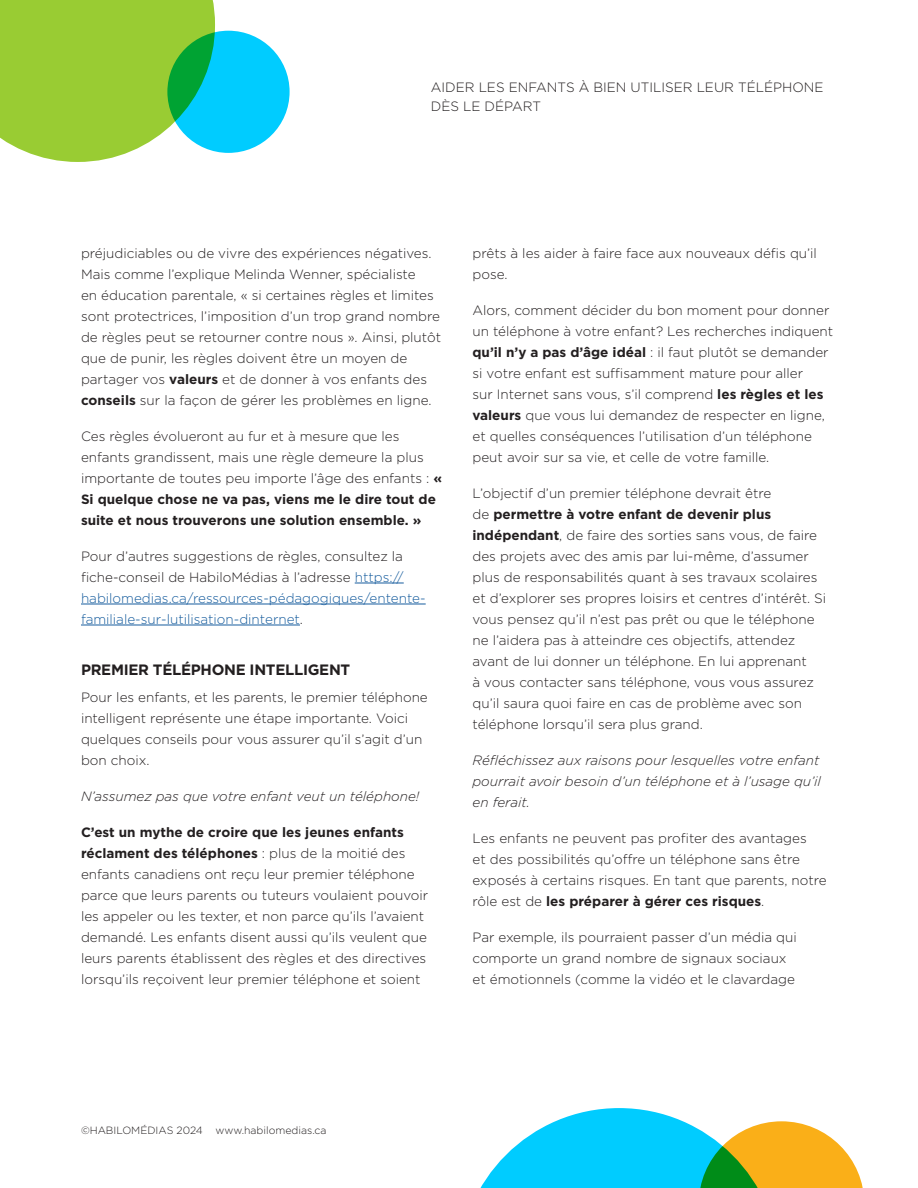
<style>
.page{position:relative;width:918px;height:1188px;background:#fff}
.page>*{position:absolute;margin:0;border:0;box-sizing:border-box;transform-origin:0 0}
.t1{font:700 15px "Gotham";letter-spacing:-.02em;color:#231f20}
.t2{font:300 13.5px/21px "Gotham";color:#231f20}
.t3{font:300 13.5px/21px "Gotham";color:#175d9e}
.t4{font:italic 300 13.5px/21px "Gotham";color:#231f20;text-align:justify}
.t5{font:300 10.5px "Gotham";color:#231f20}
.s1{font-weight:700}
.s2{color:#231f20}
</style>
<div class="page">
<hr style="left:355px;top:583px;width:49px;height:1px;background:#175d9e">
<hr style="left:81px;top:604px;width:345px;height:1px;background:#175d9e">
<hr style="left:81px;top:625px;width:219px;height:1px;background:#175d9e">
<svg style="left:0;top:0;width:215px;height:162px;background:#a1d044"></svg>
<svg style="left:167px;top:31px;width:123px;height:122px;background:#01c4d7"></svg>
<svg style="left:480px;top:1108px;width:383px;height:80px"></svg>
<p class="t2" style="left:431px;top:77px;width:394px;line-height:19.5px">AIDER LES ENFANTS À BIEN UTILISER LEUR TÉLÉPHONE<br>DÈS LE DÉPART</p>
<p class="t2" style="left:81px;top:242px;width:362px">préjudiciables ou de vivre des expériences négatives.<br>Mais comme l’explique Melinda Wenner, spécialiste<br>en éducation parentale, « si certaines règles et limites sont protectrices, l’imposition d’un trop grand nombre de règles peut se retourner contre nous ». Ainsi, plutôt que de punir, les règles doivent être un moyen de partager vos <span class="s1">valeurs</span> et de donner à vos enfants des <span class="s1">conseils</span> sur la façon de gérer les problèmes en ligne.</p>
<p class="t2" style="left:81px;top:425px;width:363px">Ces règles évolueront au fur et à mesure que les enfants grandissent, mais une règle demeure la plus importante de toutes peu importe l’âge des enfants : <span class="s1">« Si quelque chose ne va pas, viens me le dire tout de suite et nous trouverons une solution ensemble. »</span></p>
<p class="t3" style="left:81px;top:545px;width:346px"><span class="s2">Pour d’autres suggestions de règles, consultez la fiche-conseil de HabiloMédias à l’adresse</span> https:// habilomedias.ca/ressources-pédagogiques/entente&shy;familiale-sur-lutilisation-dinternet<span class="s2">.</span></p>
<p class="t1" style="left:81px;top:659px;width:271px">PREMIER TÉLÉPHONE INTELLIGENT</p>
<p class="t2" style="left:81px;top:687px;width:348px">Pour les enfants, et les parents, le premier téléphone intelligent représente une étape importante. Voici quelques conseils pour vous assurer qu’il s’agit d’un bon choix.</p>
<p class="t4" style="left:81px;top:786px;width:340px">N’assumez pas que votre enfant veut un téléphone!</p>
<p class="t2" style="left:81px;top:822px;width:349px"><span class="s1">C’est un mythe de croire que les jeunes enfants réclament des téléphones</span> : plus de la moitié des enfants canadiens ont reçu leur premier téléphone parce que leurs parents ou tuteurs voulaient pouvoir les appeler ou les texter, et non parce qu’ils l’avaient demandé. Les enfants disent aussi qu’ils veulent que leurs parents établissent des règles et des directives lorsqu’ils reçoivent leur premier téléphone et soient</p>
<p class="t2" style="left:472px;top:242px;width:346px">prêts à les aider à faire face aux nouveaux défis qu’il pose.</p>
<p class="t2" style="left:472px;top:299px;width:362px">Alors, comment décider du bon moment pour donner un téléphone à votre enfant? Les recherches indiquent <span class="s1">qu’il n’y a pas d’âge idéal</span> : il faut plutôt se demander si votre enfant est suffisamment mature pour aller<br>sur Internet sans vous, s’il comprend <span class="s1">les règles et les valeurs</span> que vous lui demandez de respecter en ligne, et quelles conséquences l’utilisation d’un téléphone peut avoir sur sa vie, et celle de votre famille.</p>
<p class="t2" style="left:472px;top:482px;width:355px">L’objectif d’un premier téléphone devrait être<br>de <span class="s1">permettre à votre enfant de devenir plus indépendant</span>, de faire des sorties sans vous, de faire des projets avec des amis par lui-même, d’assumer plus de responsabilités quant à ses travaux scolaires et d’explorer ses propres loisirs et centres d’intérêt. Si vous pensez qu’il n’est pas prêt ou que le téléphone ne l’aidera pas à atteindre ces objectifs, attendez avant de lui donner un téléphone. En lui apprenant<br>à vous contacter sans téléphone, vous vous assurez qu’il saura quoi faire en cas de problème avec son téléphone lorsqu’il sera plus grand.</p>
<p class="t4" style="left:472px;top:749px;width:350px">Réfléchissez aux raisons pour lesquelles votre enfant pourrait avoir besoin d’un téléphone et à l’usage qu’il en ferait.</p>
<p class="t2" style="left:472px;top:827px;width:356px">Les enfants ne peuvent pas profiter des avantages<br>et des possibilités qu’offre un téléphone sans être exposés à certains risques. En tant que parents, notre rôle est de <span class="s1">les préparer à gérer ces risques</span>.</p>
<p class="t2" style="left:472px;top:926px;width:326px">Par exemple, ils pourraient passer d’un média qui comporte un grand nombre de signaux sociaux et émotionnels (comme la vidéo et le clavardage</p>
<p class="t5" style="left:81px;top:1123px;width:247px">©HABILOMÉDIAS 2024 www.habilomedias.ca</p>
</div>
